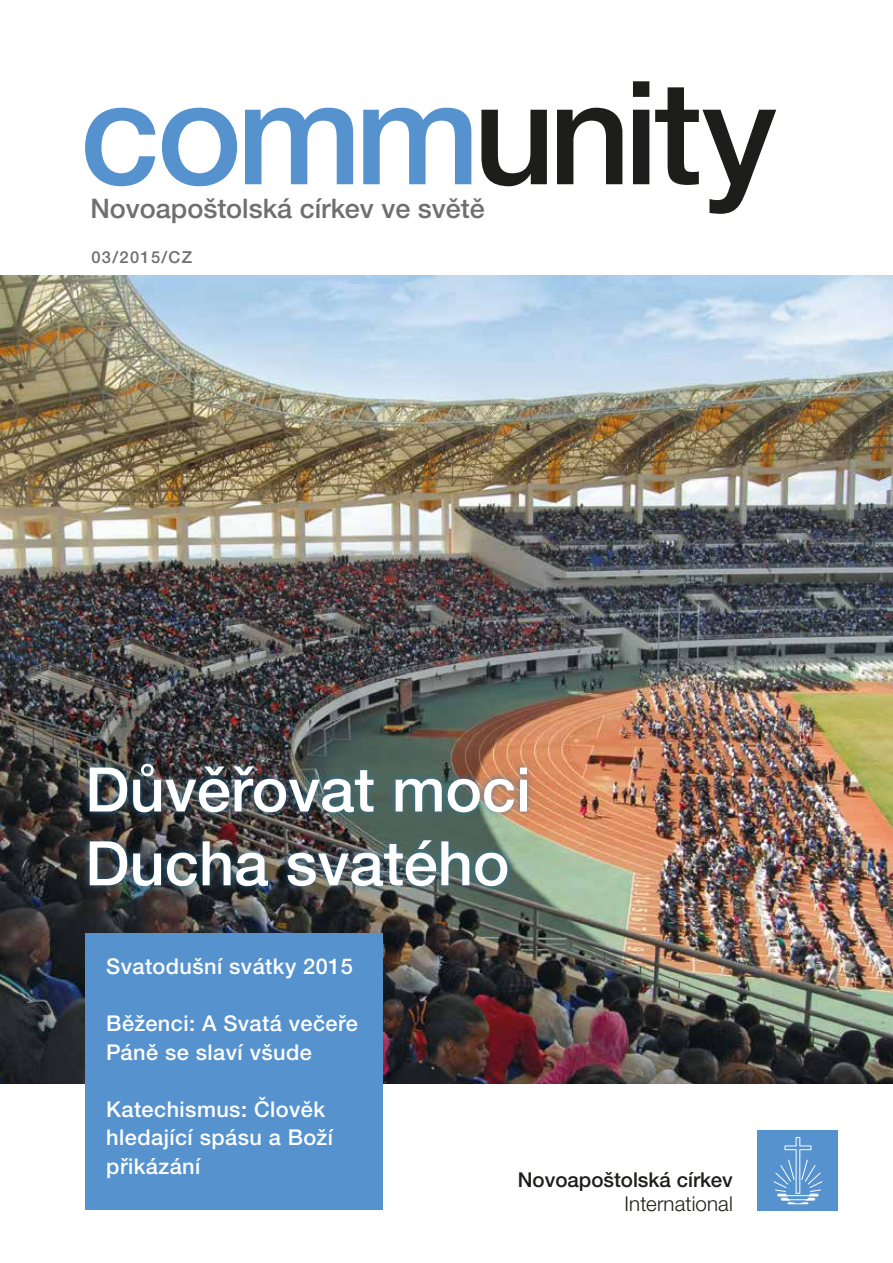
<style>
.page{position:relative;width:893px;height:1263px;background:#fff}
.page>*{position:absolute;margin:0;border:0;box-sizing:border-box;transform-origin:0 0}
.t1{font:500 61.5px/73.8px "Helvetica Neue LTW1 G";color:#fff}
.t2{font:500 27px "Helvetica Neue LTW1 G";color:#706f6f}
.t3{font:500 21.75px/28.5px "Helvetica Neue LTW1 G";letter-spacing:.02em;color:#fff}
.t4{font:500 20.55px "Helvetica Neue LTW1 G";color:#1d1d1b}
.t5{font:300 20.55px "Helvetica Neue LTW1 G";letter-spacing:.005em;color:#1d1d1b}
.t6{font:500 16.5px "Helvetica Neue LTW1 G";letter-spacing:.08em;color:#706f6f}
</style>
<div class="page">
<img style="left:0;top:275px;width:893px;height:808px">
<div style="left:82px;top:756px;width:452px;height:138px;background:#2c7cab;opacity:.75"></div>
<div style="left:757px;top:1130px;width:81px;height:81px;background:#5692ce"></div>
<svg style="left:773px;top:1137px;width:50px;height:67px"></svg>
<div style="left:85px;top:933px;width:298px;height:277px;background:#5692ce"></div>
<svg style="left:85px;top:81px;width:691px;height:133px"></svg>
<div style="left:79px;top:196px;width:620px;height:30px;background:#fff"></div>
<p class="t2" style="left:90px;top:192px;width:396px">Novoapoštolská církev ve světě</p>
<p class="t6" style="left:91px;top:247px;width:102px">03/2015/CZ</p>
<h1 class="t1" style="left:85px;top:753px;width:447px">Důvěřovat moci<br>Ducha svatého</h1>
<p class="t3" style="left:106px;top:952px;width:248px">Svatodušní svátky 2015</p>
<p class="t3" style="left:106px;top:1009px;width:253px">Běženci: A Svatá večeře<br>Páně se slaví všude</p>
<p class="t3" style="left:106px;top:1095px;width:228px">Katechismus: Člověk hledající spásu a Boží přikázání</p>
<p class="t4" style="left:518px;top:1167px;width:217px">Novoapoštolská církev</p>
<p class="t5" style="left:624px;top:1191px;width:110px">International</p>
</div>
